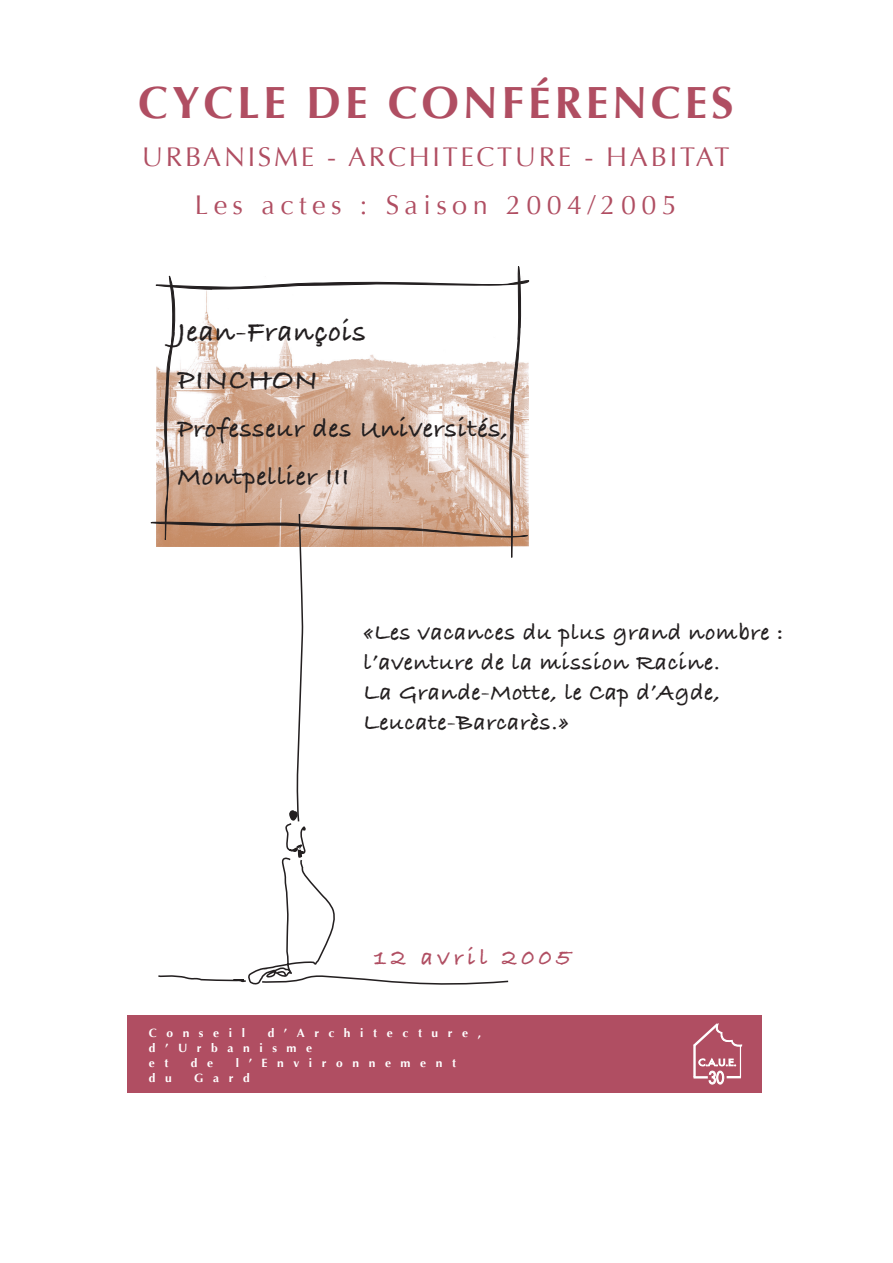
<style>
.page{position:relative;width:893px;height:1263px;background:#fff}
.page>*{position:absolute;margin:0;border:0;box-sizing:border-box;transform-origin:0 0}
.t1{font:700 45px "Optima";letter-spacing:.085em;color:#b04e62}
.t2{font:30px/48px "Bradley Hand ITCTT Bold";letter-spacing:.025em;color:#231f20}
.t3{font:27px/48px "Optima";letter-spacing:.1em;color:#b04e62;text-align:center}
.t4{font:27px/48px "Bradley Hand ITCTT Bold";letter-spacing:.025em;color:#231f20}
.t5{font:24px/30px "Bradley Hand ITCTT Bold";letter-spacing:.025em;color:#231f20}
.t6{font:24px "Bradley Hand ITCTT Bold";letter-spacing:.18em;color:#b04e62}
.t7{font:700 12px/15px "Optima";letter-spacing:.8em;color:#fff}
</style>
<div class="page">
<div style="left:128px;top:1015px;width:634px;height:77px;background:#b04e62"></div>
<svg style="left:150px;top:266px;width:380px;height:719px"></svg>
<svg style="left:693px;top:1023px;width:50px;height:61px"></svg>
<h1 class="t1" style="left:138px;top:77px;width:597px">CYCLE DE CONFÉRENCES</h1>
<p class="t3" style="left:142px;top:134px;width:589px">URBANISME - ARCHITECTURE - HABITAT<br>Les actes : Saison 2004/2005</p>
<p class="t2" style="left:178px;top:307px;width:190px">Jean-François<br>PINCHON</p>
<p class="t4" style="left:178px;top:403px;width:332px">Professeur des Universités,<br>Montpellier III</p>
<p class="t5" style="left:364px;top:616px;width:421px">«Les vacances du plus grand nombre : l’aventure de la mission Racine.<br>La Grande-Motte, le Cap d’Agde,<br>Leucate-Barcarès.»</p>
<p class="t6" style="left:374px;top:939px;width:198px">12 avril 2005</p>
<p class="t7" style="left:149px;top:1025px;width:334px;text-indent:119px">d’Architecture, d’Urbanisme<br>e t</p>
<p class="t7" style="left:149px;top:1025px;width:98px">Conseil</p>
<p class="t7" style="left:191px;top:1055px;width:24px">d e</p>
<p class="t7" style="left:236px;top:1055px;width:222px">l’Environnement</p>
<p class="t7" style="left:149px;top:1070px;width:24px">d u</p>
<p class="t7" style="left:194px;top:1070px;width:57px">Gard</p>
</div>
